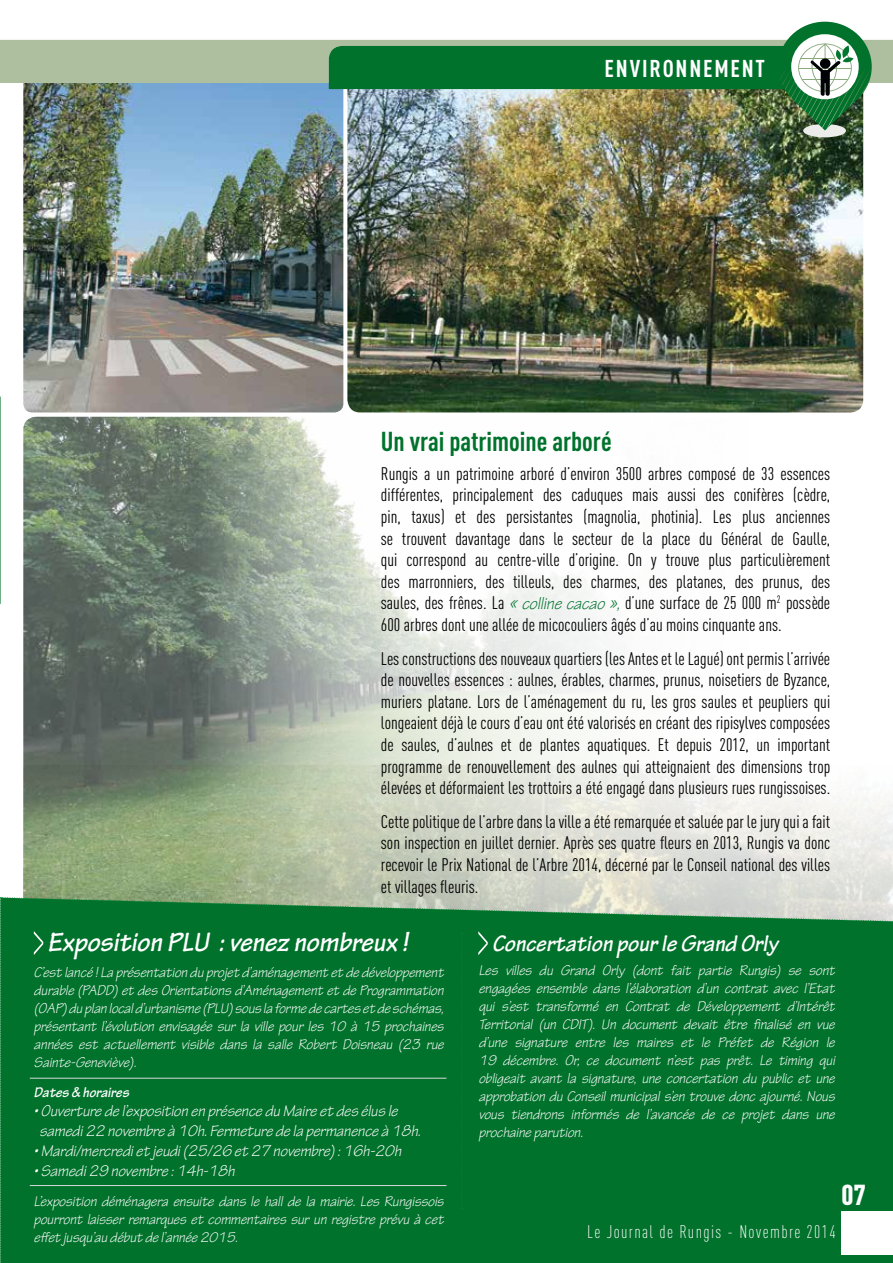
<style>
.page{position:relative;width:893px;height:1263px;background:#fff}
.page>*{position:absolute;margin:0;border:0;box-sizing:border-box;transform-origin:0 0}
.t1{font:italic 700 28.5px "Tekton Pro";color:#fff}
.t2{font:900 28.5px "DIN Cond";color:#fff}
.t3{font:700 27px "DIN Cond";color:#00722c}
.t4{font:italic 700 24px "Tekton Pro";color:#fff}
.t5{font:700 24px "DIN Cond";letter-spacing:.075em;color:#fff}
.t6{font:18px/21.6px "DIN Cond";color:#000;text-align:justify}
.t7{font:300 18px "DIN Cond";letter-spacing:.075em;color:#fff}
.t8{font:italic 16.5px/19.8px "Tekton Pro";color:#fff}
.t9{font:italic 15px/18px "Tekton Pro";color:#fff;text-align:justify}
.t10{font:italic 700 15px "Tekton Pro";color:#fff}
.s1{font-family:"Tekton Pro";font-style:italic;color:#00722c}
</style>
<div class="page">
<img style="left:23px;top:417px;width:840px;height:480px">
<div style="left:0;top:897px;width:893px;height:366px;background:#00722c"></div>
<img style="left:23px;top:130px;width:320px;height:282px">
<img style="left:347px;top:130px;width:516px;height:282px">
<div style="left:842px;top:1211px;width:51px;height:43px;background:#fff"></div>
<div style="left:803px;top:124px;width:43px;height:13px;background:#ececeb;border-radius:50%"></div>
<img style="left:0;top:22px;width:893px;height:108px">
<hr style="left:30px;top:1078px;width:416px;height:1px;background:#d9dadb">
<hr style="left:30px;top:1185px;width:416px;height:1px;background:#d9dadb">
<svg style="left:0;top:396px;width:1px;height:208px"></svg>
<p class="t5" style="left:605px;top:54px;width:162px">ENVIRONNEMENT</p>
<p class="t3" style="left:381px;top:425px;width:232px">Un vrai patrimoine arboré</p>
<p class="t6" style="left:381px;top:462px;width:451px">Rungis a un patrimoine arboré d’environ 3500 arbres composé de 33 essences différentes, principalement des caduques mais aussi des conifères (cèdre, pin, taxus) et des persistantes (magnolia, photinia). Les plus anciennes se trouvent davantage dans le secteur de la place du Général de Gaulle, qui correspond au centre-ville d’origine. On y trouve plus particulièrement des marronniers, des tilleuls, des charmes, des platanes, des prunus, des saules, des frênes. La <span class="s1">« colline cacao »,</span> d’une surface de 25 000 m<sup>2</sup> possède 600 arbres dont une allée de micocouliers âgés d’au moins cinquante ans.</p>
<p class="t6" style="left:381px;top:647px;width:451px">Les constructions des nouveaux quartiers (les Antes et le Lagué) ont permis l’arrivée de nouvelles essences : aulnes, érables, charmes, prunus, noisetiers de Byzance, muriers platane. Lors de l’aménagement du ru, les gros saules et peupliers qui longeaient déjà le cours d’eau ont été valorisés en créant des ripisylves composées de saules, d’aulnes et de plantes aquatiques. Et depuis 2012, un important programme de renouvellement des aulnes qui atteignaient des dimensions trop élevées et déformaient les trottoirs a été engagé dans plusieurs rues rungissoises.</p>
<p class="t6" style="left:381px;top:810px;width:451px">Cette politique de l’arbre dans la ville a été remarquée et saluée par le jury qui a fait son inspection en juillet dernier. Après ses quatre fleurs en 2013, Rungis va donc recevoir le Prix National de l’Arbre 2014, décerné par le Conseil national des villes et villages fleuris.</p>
<p class="t1" style="left:48px;top:925px;width:362px">Exposition PLU : venez nombreux !</p>
<p class="t4" style="left:492px;top:929px;width:287px">Concertation pour le Grand Orly</p>
<p class="t9" style="left:34px;top:963px;width:411px">C’est lancé ! La présentation du projet d’aménagement et de développement durable (PADD) et des Orientations d’Aménagement et de Programmation (OAP) du plan local d’urbanisme (PLU) sous la forme de cartes et de schémas, présentant l’évolution envisagée sur la ville pour les 10 à 15 prochaines années est actuellement visible dans la salle Robert Doisneau (23 rue Sainte-Geneviève).</p>
<p class="t10" style="left:34px;top:1083px;width:97px">Dates &amp; horaires</p>
<p class="t8" style="left:40px;top:1102px;width:383px;text-indent:-6px">• Ouverture de l’exposition en présence du Maire et des élus le samedi 22 novembre à 10h. Fermeture de la permanence à 18h.</p>
<p class="t8" style="left:34px;top:1141px;width:369px">• Mardi/mercredi et jeudi (25/26 et 27 novembre) : 16h-20h</p>
<p class="t8" style="left:34px;top:1161px;width:202px">• Samedi 29 novembre : 14h-18h</p>
<p class="t9" style="left:34px;top:1192px;width:411px">L’exposition déménagera ensuite dans le hall de la mairie. Les Rungissois pourront laisser remarques et commentaires sur un registre prévu à cet effet jusqu’au début de l’année 2015.</p>
<p class="t9" style="left:479px;top:961px;width:358px">Les villes du Grand Orly (dont fait partie Rungis) se sont engagées ensemble dans l’élaboration d’un contrat avec l’Etat qui s’est transformé en Contrat de Développement d’Intérêt Territorial (un CDIT). Un document devait être finalisé en vue d’une signature entre les maires et le Préfet de Région le 19 décembre. Or, ce document n’est pas prêt. Le timing qui obligeait avant la signature, une concertation du public et une approbation du Conseil municipal s’en trouve donc ajourné. Nous vous tiendrons informés de l’avancée de ce projet dans une prochaine parution.</p>
<p class="t2" style="left:842px;top:1177px;width:26px">07</p>
<p class="t7" style="left:587px;top:1221px;width:250px">Le Journal de Rungis - Novembre 2014</p>
</div>
